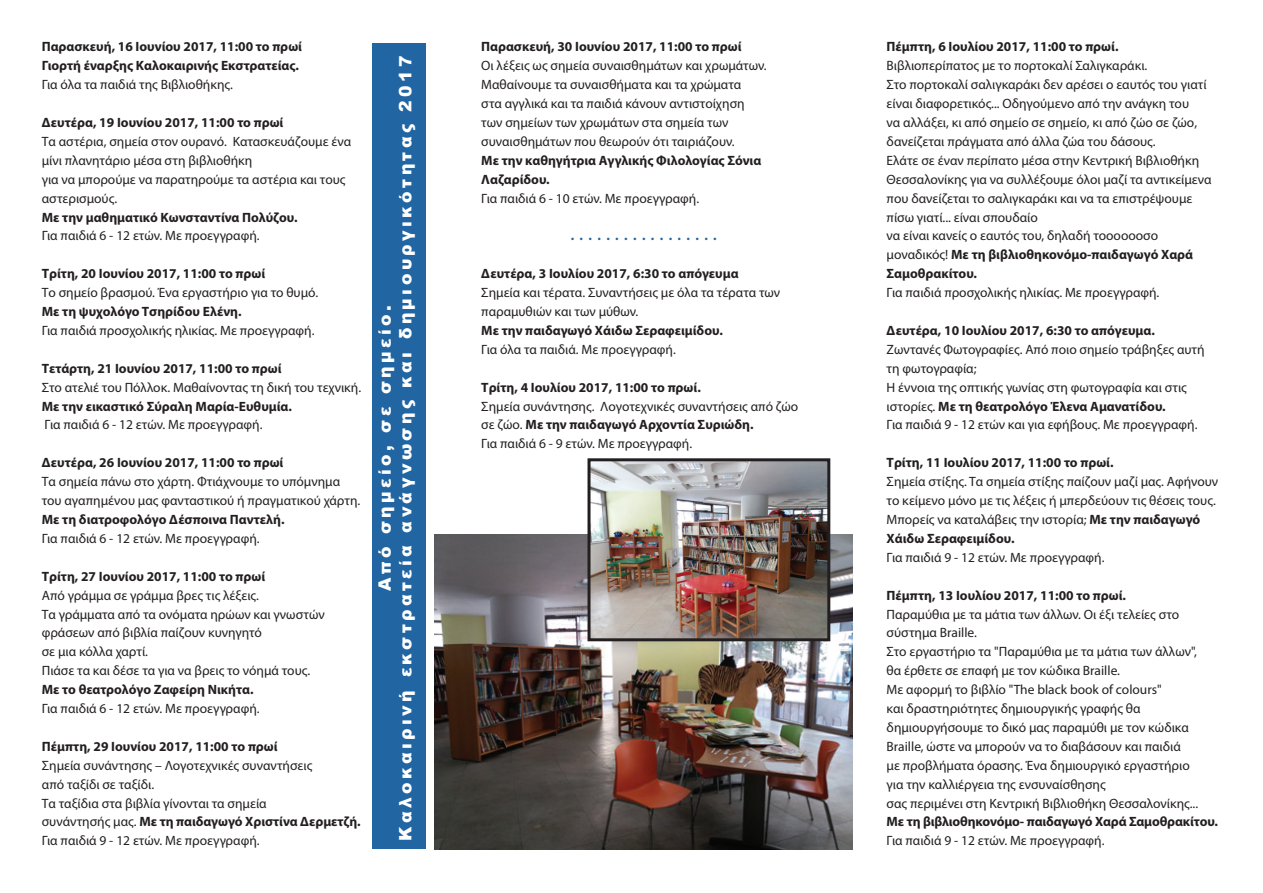
<style>
.page{position:relative;width:1263px;height:893px;background:#fff}
.page>*{position:absolute;margin:0;border:0;box-sizing:border-box;transform-origin:0 0}
.t1{font:900 17.1px/20.5px "Arial";letter-spacing:.2em;color:#fff;text-align:center}
.t2{font:13.5px/18.9px "Myriad Pro";color:#231f20}
.t3{font:700 13.5px/18.9px "Myriad Pro";color:#231f20}
.t4{font:700 13.5px "Myriad Pro";color:#2165a2}
.s1{font-weight:700}
</style>
<div class="page">
<div style="left:373px;top:43px;width:53px;height:806px;background:#2165a2"></div>
<img style="left:434px;top:535px;width:419px;height:314px">
<img style="left:592px;top:463px;width:234px;height:174px">
<div style="left:587px;top:458px;width:243px;height:183px;border:3px solid #231f20"></div>
<p class="t3" style="left:42px;top:37px;width:262px">Παρασκευή, 16 Ιουνίου 2017, 11:00 το πρωί<br>Γιορτή έναρξης Καλοκαιρινής Εκστρατείας.</p>
<p class="t2" style="left:42px;top:75px;width:193px">Για όλα τα παιδιά της Βιβλιοθήκης.</p>
<p class="t3" style="left:42px;top:113px;width:243px">Δευτέρα, 19 Ιουνίου 2017, 11:00 το πρωί</p>
<p class="t2" style="left:42px;top:132px;width:311px">Τα αστέρια, σημεία στον ουρανό. Κατασκευάζουμε ένα μίνι πλανητάριο μέσα στη βιβλιοθήκη<br>για να μπορούμε να παρατηρούμε τα αστέρια και τους αστερισμούς.</p>
<p class="t3" style="left:42px;top:207px;width:257px">Με την μαθηματικό Κωνσταντίνα Πολύζου.</p>
<p class="t2" style="left:42px;top:226px;width:219px">Για παιδιά 6 - 12 ετών. Με προεγγραφή.</p>
<p class="t3" style="left:42px;top:264px;width:225px">Τρίτη, 20 Ιουνίου 2017, 11:00 το πρωί</p>
<p class="t2" style="left:42px;top:283px;width:278px">Το σημείο βρασμού. Ένα εργαστήριο για το θυμό.</p>
<p class="t3" style="left:42px;top:302px;width:201px">Με τη ψυχολόγο Τσηρίδου Ελένη.</p>
<p class="t2" style="left:42px;top:321px;width:274px">Για παιδιά προσχολικής ηλικίας. Με προεγγραφή.</p>
<p class="t3" style="left:42px;top:358px;width:241px">Τετάρτη, 21 Ιουνίου 2017, 11:00 το πρωί</p>
<p class="t2" style="left:42px;top:377px;width:321px">Στο ατελιέ του Πόλλοκ. Μαθαίνοντας τη δική του τεχνική.</p>
<p class="t3" style="left:42px;top:396px;width:252px">Με την εικαστικό Σύραλη Μαρία-Ευθυμία.</p>
<p class="t2" style="left:45px;top:415px;width:219px">Για παιδιά 6 - 12 ετών. Με προεγγραφή.</p>
<p class="t3" style="left:42px;top:453px;width:243px">Δευτέρα, 26 Ιουνίου 2017, 11:00 το πρωί</p>
<p class="t2" style="left:42px;top:472px;width:320px">Τα σημεία πάνω στο χάρτη. Φτιάχνουμε το υπόμνημα του αγαπημένου μας φανταστικού ή πραγματικού χάρτη.</p>
<p class="t3" style="left:42px;top:510px;width:244px">Με τη διατροφολόγο Δέσποινα Παντελή.</p>
<p class="t2" style="left:42px;top:529px;width:219px">Για παιδιά 6 - 12 ετών. Με προεγγραφή.</p>
<p class="t3" style="left:42px;top:566px;width:225px">Τρίτη, 27 Ιουνίου 2017, 11:00 το πρωί</p>
<p class="t2" style="left:42px;top:585px;width:284px">Από γράμμα σε γράμμα βρες τις λέξεις.<br>Τα γράμματα από τα ονόματα ηρώων και γνωστών φράσεων από βιβλία παίζουν κυνηγητό<br>σε μια κόλλα χαρτί.<br>Πιάσε τα και δέσε τα για να βρεις το νόημά τους.</p>
<p class="t3" style="left:42px;top:680px;width:213px">Με το θεατρολόγο Ζαφείρη Νικήτα.</p>
<p class="t2" style="left:42px;top:699px;width:219px">Για παιδιά 6 - 12 ετών. Με προεγγραφή.</p>
<p class="t3" style="left:42px;top:736px;width:237px">Πέμπτη, 29 Ιουνίου 2017, 11:00 το πρωί</p>
<p class="t2" style="left:42px;top:755px;width:320px">Σημεία συνάντησης – Λογοτεχνικές συναντήσεις<br>από ταξίδι σε ταξίδι.<br>Τα ταξίδια στα βιβλία γίνονται τα σημεία<br>συνάντησής μας. <span class="s1">Με τη παιδαγωγό Χριστίνα Δερμετζή.<br></span>Για παιδιά 9 - 12 ετών. Με προεγγραφή.</p>
<p class="t1" style="left:374px;top:841px;width:787px;rotate:-90deg">Από σημείο, σε σημείο.<br>Καλοκαιρινή εκστρατεία ανάγνωσης και δημιουργικότητας 2017</p>
<p class="t3" style="left:481px;top:37px;width:262px">Παρασκευή, 30 Ιουνίου 2017, 11:00 το πρωί</p>
<p class="t2" style="left:481px;top:56px;width:287px">Οι λέξεις ως σημεία συναισθημάτων και χρωμάτων.<br>Μαθαίνουμε τα συναισθήματα και τα χρώματα<br>στα αγγλικά και τα παιδιά κάνουν αντιστοίχηση των σημείων των χρωμάτων στα σημεία των συναισθημάτων που θεωρούν ότι ταιριάζουν.</p>
<p class="t3" style="left:481px;top:150px;width:281px">Με την καθηγήτρια Αγγλικής Φιλολογίας Σόνια<br>Λαζαρίδου.</p>
<p class="t2" style="left:481px;top:188px;width:219px">Για παιδιά 6 - 10 ετών. Με προεγγραφή.</p>
<p class="t4" style="left:571px;top:227px;width:148px">.................</p>
<p class="t3" style="left:481px;top:264px;width:259px">Δευτέρα, 3 Ιουλίου 2017, 6:30 το απόγευμα</p>
<p class="t2" style="left:481px;top:283px;width:300px">Σημεία και τέρατα. Συναντήσεις με όλα τα τέρατα των παραμυθιών και των μύθων.</p>
<p class="t3" style="left:481px;top:321px;width:243px">Με την παιδαγωγό Χάιδω Σεραφειμίδου.</p>
<p class="t2" style="left:481px;top:340px;width:196px">Για όλα τα παιδιά. Με προεγγραφή.</p>
<p class="t3" style="left:481px;top:377px;width:221px">Τρίτη, 4 Ιουλίου 2017, 11:00 το πρωί.</p>
<p class="t2" style="left:481px;top:396px;width:318px">Σημεία συνάντησης. Λογοτεχνικές συναντήσεις από ζώο σε ζώο. <span class="s1">Με την παιδαγωγό Αρχοντία Συριώδη.<br></span>Για παιδιά 6 - 9 ετών. Με προεγγραφή.</p>
<p class="t3" style="left:887px;top:37px;width:233px">Πέμπτη, 6 Ιουλίου 2017, 11:00 το πρωί.</p>
<p class="t2" style="left:887px;top:56px;width:327px">Βιβλιοπερίπατος με το πορτοκαλί Σαλιγκαράκι.<br>Στο πορτοκαλί σαλιγκαράκι δεν αρέσει ο εαυτός του γιατί είναι διαφορετικός... Οδηγούμενο από την ανάγκη του<br>να αλλάξει, κι από σημείο σε σημείο, κι από ζώο σε ζώο, δανείζεται πράγματα από άλλα ζώα του δάσους.<br>Ελάτε σε έναν περίπατο μέσα στην Κεντρική Βιβλιοθήκη Θεσσαλονίκης για να συλλέξουμε όλοι μαζί τα αντικείμενα που δανείζεται το σαλιγκαράκι και να τα επιστρέψουμε πίσω γιατί... είναι σπουδαίο<br>να είναι κανείς ο εαυτός του, δηλαδή τοοοοοοσο μοναδικός! <span class="s1">Με τη βιβλιοθηκονόμο-παιδαγωγό Χαρά Σαμοθρακίτου.</span></p>
<p class="t2" style="left:887px;top:283px;width:274px">Για παιδιά προσχολικής ηλικίας. Με προεγγραφή.</p>
<p class="t3" style="left:887px;top:321px;width:270px">Δευτέρα, 10 Ιουλίου 2017, 6:30 το απόγευμα.</p>
<p class="t2" style="left:887px;top:340px;width:320px">Ζωντανές Φωτογραφίες. Από ποιο σημείο τράβηξες αυτή τη φωτογραφία;<br>Η έννοια της οπτικής γωνίας στη φωτογραφία και στις ιστορίες. <span class="s1">Με τη θεατρολόγο Έλενα Αμανατίδου.<br></span>Για παιδιά 9 - 12 ετών και για εφήβους. Με προεγγραφή.</p>
<p class="t3" style="left:887px;top:453px;width:229px">Τρίτη, 11 Ιουλίου 2017, 11:00 το πρωί.</p>
<p class="t2" style="left:887px;top:472px;width:333px">Σημεία στίξης. Τα σημεία στίξης παίζουν μαζί μας. Αφήνουν το κείμενο μόνο με τις λέξεις ή μπερδεύουν τις θέσεις τους.<br>Μπορείς να καταλάβεις την ιστορία; <span class="s1">Με την παιδαγωγό Χάιδω Σεραφειμίδου.</span></p>
<p class="t2" style="left:887px;top:548px;width:219px">Για παιδιά 9 - 12 ετών. Με προεγγραφή.</p>
<p class="t3" style="left:887px;top:585px;width:241px">Πέμπτη, 13 Ιουλίου 2017, 11:00 το πρωί.</p>
<p class="t2" style="left:887px;top:604px;width:313px">Παραμύθια με τα μάτια των άλλων. Οι έξι τελείες στο σύστημα Braille.<br>Στο εργαστήριο τα "Παραμύθια με τα μάτια των άλλων", θα έρθετε σε επαφή με τον κώδικα Braille.<br>Με αφορμή το βιβλίο "The black book of colours"<br>και δραστηριότητες δημιουργικής γραφής θα δημιουργήσουμε το δικό μας παραμύθι με τον κώδικα Braille, ώστε να μπορούν να το διαβάσουν και παιδιά<br>με προβλήματα όρασης. Ένα δημιουργικό εργαστήριο για την καλλιέργεια της ενσυναίσθησης<br>σας περιμένει στη Κεντρική Βιβλιοθήκη Θεσσαλονίκης...</p>
<p class="t3" style="left:887px;top:812px;width:333px">Με τη βιβλιοθηκονόμο- παιδαγωγό Χαρά Σαμοθρακίτου.</p>
<p class="t2" style="left:887px;top:831px;width:219px">Για παιδιά 9 - 12 ετών. Με προεγγραφή.</p>
</div>
